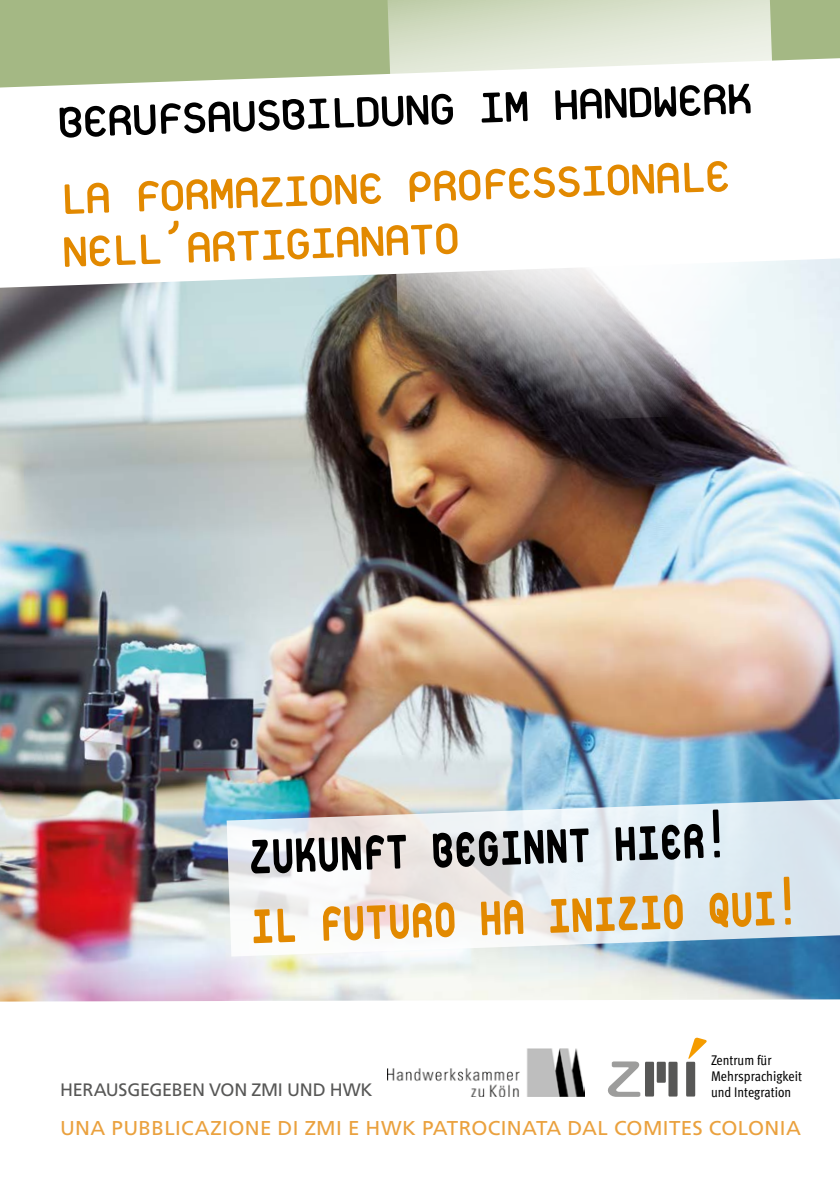
<style>
.page{position:relative;width:840px;height:1191px;background:#fff}
.page>*{position:absolute;margin:0;border:0;box-sizing:border-box;transform-origin:0 0}
.t1{font:800 72.4px "Platelet";color:#e28900;scale:.71 1}
.t2{font:800 72.4px "Platelet";color:#000;scale:.71 1}
.t3{font:64px/52.8px "Platelet";color:#e28900}
.t4{font:64px "Platelet";color:#000}
.t5{font:20px "Frutiger";letter-spacing:.02em;color:#eaa13e}
.t6{font:18px "Frutiger";letter-spacing:-.015em;color:#575756}
.t7{font:14px/16px "Meta Cond Book LF";color:#000}
</style>
<div class="page">
<svg style="left:0;top:0;width:839px;height:87px;background:#adbf90"></svg>
<svg style="left:387px;top:0;width:396px;height:87px"></svg>
<img style="left:0;top:258px;width:839px;height:743px">
<svg style="left:394px;top:258px;width:389px;height:168px"></svg>
<svg style="left:607px;top:1061px;width:70px;height:35px"></svg>
<svg style="left:686px;top:1037px;width:20px;height:59px"></svg>
<img style="left:387px;top:1048px;width:197px;height:48px">
<svg style="left:226px;top:798px;width:613px;height:158px"></svg>
<h2 class="t4" style="left:55px;top:93px;width:700px;rotate:-2deg">BERUFSAUSBILDUNG IM HANDWERK</h2>
<h2 class="t3" style="left:57px;top:172px;width:675px;rotate:-2deg">LA FORMAZIONE PROFESSIONALE<br>NELL’ARTIGIANATO</h2>
<h1 class="t2" style="left:247px;top:823px;width:678px;rotate:-2deg">ZUKUNFT BEGINNT HIER!</h1>
<h1 class="t1" style="left:249px;top:893px;width:774px;rotate:-2deg">IL FUTURO HA INIZIO QUI!</h1>
<p class="t7" style="left:710px;top:1052px;width:92px">Zentrum für<br>Mehrsprachigkeit und Integration</p>
<p class="t6" style="left:60px;top:1079px;width:314px">HERAUSGEGEBEN VON ZMI UND HWK</p>
<p class="t5" style="left:60px;top:1115px;width:742px">UNA PUBBLICAZIONE DI ZMI E HWK PATROCINATA DAL COMITES COLONIA</p>
</div>
